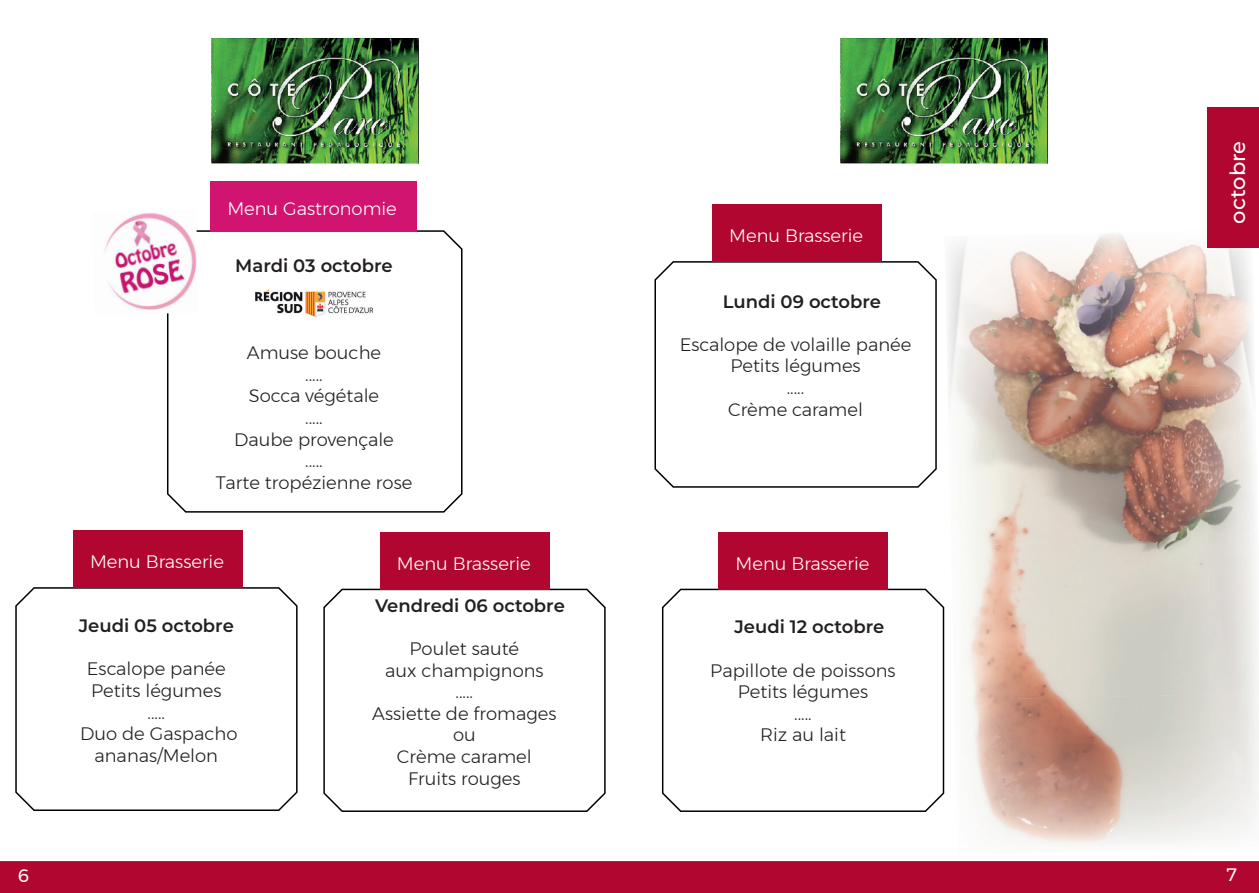
<style>
.page{position:relative;width:1259px;height:893px;background:#fff}
.page>*{position:absolute;margin:0;border:0;box-sizing:border-box;transform-origin:0 0}
.t1{font:500 21px "Montserrat";color:#fff}
.t2{font:300 18px/21.6px "Montserrat";color:#231f20;text-align:center}
.t3{font:600 18px "Montserrat";color:#231f20}
.t4{font:300 18px "Montserrat";color:#fff}
.t5{font:18px "Montserrat";color:#fff}
</style>
<div class="page">
<div style="left:0;top:861px;width:1259px;height:32px;background:#b00630"></div>
<img style="left:211px;top:38px;width:207px;height:125px">
<img style="left:841px;top:38px;width:206px;height:125px">
<img style="left:948px;top:233px;width:252px;height:152px">
<img style="left:1200px;top:246px;width:58px;height:592px">
<img style="left:949px;top:385px;width:258px;height:155px">
<img style="left:965px;top:540px;width:246px;height:154px">
<img style="left:967px;top:694px;width:247px;height:152px">
<svg style="left:323px;top:587px;width:283px;height:225px"></svg>
<svg style="left:661px;top:587px;width:284px;height:225px"></svg>
<svg style="left:654px;top:260px;width:283px;height:228px"></svg>
<div style="left:380px;top:532px;width:169px;height:58px;background:#b00630"></div>
<div style="left:718px;top:532px;width:169px;height:58px;background:#b00630"></div>
<div style="left:712px;top:204px;width:169px;height:58px;background:#b00630"></div>
<svg style="left:167px;top:230px;width:296px;height:283px"></svg>
<svg style="left:15px;top:586px;width:283px;height:225px"></svg>
<div style="left:73px;top:530px;width:169px;height:58px;background:#b00630"></div>
<div style="left:210px;top:181px;width:207px;height:51px;background:#d0146f"></div>
<div style="left:1207px;top:107px;width:52px;height:141px;background:#b00630"></div>
<img style="left:105px;top:213px;width:93px;height:102px">
<p class="t4" style="left:227px;top:195px;width:171px">Menu Gastronomie</p>
<p class="t3" style="left:235px;top:252px;width:159px">Mardi 03 octobre</p>
<p class="t2" style="left:216px;top:342px;width:198px">Amuse bouche<br>.....<br>Socca végétale<br>.....<br>Daube provençale<br>.....<br>Tarte tropézienne rose</p>
<p class="t4" style="left:729px;top:222px;width:135px">Menu Brasserie</p>
<p class="t3" style="left:722px;top:288px;width:160px">Lundi 09 octobre</p>
<p class="t2" style="left:680px;top:333px;width:233px">Escalope de volaille panée<br>Petits légumes<br>.....<br>Crème caramel</p>
<p class="t4" style="left:90px;top:548px;width:135px">Menu Brasserie</p>
<p class="t3" style="left:79px;top:613px;width:157px">Jeudi 05 octobre</p>
<p class="t2" style="left:80px;top:658px;width:159px">Escalope panée<br>Petits légumes<br>.....<br>Duo de Gaspacho ananas/Melon</p>
<p class="t4" style="left:397px;top:550px;width:135px">Menu Brasserie</p>
<p class="t4" style="left:735px;top:550px;width:135px">Menu Brasserie</p>
<p class="t3" style="left:375px;top:593px;width:191px">Vendredi 06 octobre</p>
<p class="t2" style="left:372px;top:638px;width:186px">Poulet sauté<br>aux champignons<br>.....<br>Assiette de fromages ou<br>Crème caramel<br>Fruits rouges</p>
<p class="t3" style="left:734px;top:614px;width:151px">Jeudi 12 octobre</p>
<p class="t2" style="left:710px;top:659px;width:187px">Papillote de poissons<br>Petits légumes<br>.....<br>Riz au lait</p>
<p class="t1" style="left:1223px;top:224px;width:84px;rotate:-90deg">octobre</p>
<p class="t5" style="left:18px;top:861px;width:13px">6</p>
<p class="t5" style="left:1226px;top:860px;width:12px">7</p>
</div>
